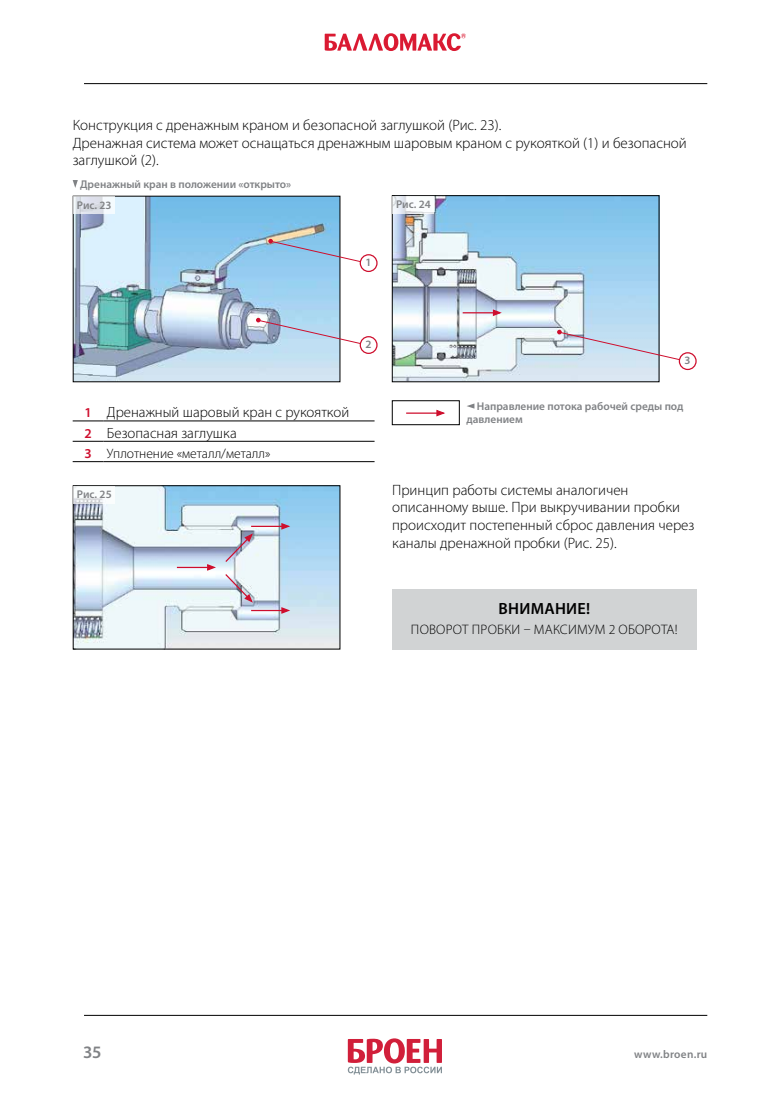
<style>
.page{position:relative;width:780px;height:1099px;background:#fff}
.page>*{position:absolute;margin:0;border:0;box-sizing:border-box;transform-origin:0 0}
.t1{font:600 17.5px "Myriad Pro";color:#808285}
.t2{font:600 16.25px "Myriad Pro";letter-spacing:.02em;color:#000}
.t3{font:300 15px/17.5px "Myriad Pro";color:#000}
.t4{font:300 14.88px/20.4px "Myriad Pro";color:#000}
.t5{font:300 13.75px "Myriad Pro";letter-spacing:.02em;color:#000}
.t6{font:300 13.62px "Myriad Pro";color:#000}
.t7{font:600 11.25px/13.5px "Myriad Pro";color:#808285}
.t8{font:600 11.25px "Myriad Pro";letter-spacing:.025em;color:#808285}
.s1{font-weight:600;font-size:13.62px;color:#ce0e2d}
.s2{font-weight:600;color:#ce0e2d}
</style>
<div class="page">
<svg style="left:348px;top:1038px;width:94px;height:36px"></svg>
<hr style="left:84px;top:1015px;width:623px;height:1px;background:#000">
<svg style="left:325px;top:33px;width:141px;height:18px"></svg>
<hr style="left:84px;top:83px;width:623px;height:1px;background:#000">
<img style="left:75px;top:198px;width:263px;height:182px">
<svg style="left:268px;top:239px;width:106px;height:26px"></svg>
<div style="left:360px;top:255px;width:17px;height:16px;background:#fff;border-radius:50%"></div>
<div style="left:359px;top:254px;width:18px;height:18px;border:1px solid #ce0e2d;border-radius:50%"></div>
<svg style="left:256px;top:318px;width:118px;height:29px"></svg>
<div style="left:360px;top:337px;width:17px;height:16px;background:#fff;border-radius:50%"></div>
<div style="left:359px;top:336px;width:18px;height:18px;border:1px solid #ce0e2d;border-radius:50%"></div>
<svg style="left:73px;top:180px;width:5px;height:8px"></svg>
<img style="left:394px;top:197px;width:263px;height:183px">
<div style="left:392px;top:195px;width:267px;height:187px;border:1px solid #000"></div>
<svg style="left:492px;top:309px;width:11px;height:8px"></svg>
<hr style="left:462px;top:312px;width:31px;height:1px;background:#ce0e2d">
<div style="left:392px;top:400px;width:67px;height:25px;border:1px solid #000"></div>
<svg style="left:436px;top:409px;width:9px;height:8px"></svg>
<hr style="left:406px;top:412px;width:31px;height:2px;background:#ce0e2d">
<svg style="left:467px;top:403px;width:7px;height:5px"></svg>
<svg style="left:557px;top:330px;width:136px;height:33px"></svg>
<svg style="left:679px;top:353px;width:17px;height:16px"></svg>
<div style="left:678px;top:352px;width:18px;height:18px;border:1px solid #ce0e2d;border-radius:50%"></div>
<hr style="left:103px;top:421px;width:271px;height:1px;background:#000">
<hr style="left:103px;top:441px;width:271px;height:1px;background:#000">
<hr style="left:103px;top:461px;width:271px;height:1px;background:#000">
<hr style="left:73px;top:421px;width:30px;height:1px;background:#000">
<hr style="left:73px;top:441px;width:30px;height:1px;background:#000">
<hr style="left:73px;top:461px;width:30px;height:1px;background:#000">
<img style="left:75px;top:487px;width:263px;height:160px">
<div style="left:73px;top:485px;width:267px;height:164px;border:1px solid #000"></div>
<svg style="left:206px;top:563px;width:12px;height:8px"></svg>
<hr style="left:177px;top:567px;width:31px;height:1px;background:#ce0e2d">
<svg style="left:280px;top:522px;width:12px;height:8px"></svg>
<hr style="left:251px;top:525px;width:31px;height:2px;background:#ce0e2d">
<svg style="left:280px;top:606px;width:12px;height:8px"></svg>
<hr style="left:251px;top:610px;width:31px;height:1px;background:#ce0e2d">
<svg style="left:224px;top:532px;width:30px;height:31px"></svg>
<div style="left:392px;top:589px;width:304px;height:60px;background:#d1d3d4"></div>
<svg style="left:224px;top:572px;width:30px;height:32px"></svg>
<svg style="left:73px;top:486px;width:42px;height:17px"></svg>
<svg style="left:73px;top:196px;width:42px;height:18px"></svg>
<svg style="left:392px;top:196px;width:42px;height:17px"></svg>
<p class="t3" style="left:73px;top:116px;width:615px">Конструкция с дренажным краном и безопасной заглушкой (Рис. 23).<br>Дренажная система может оснащаться дренажным шаровым краном с рукояткой (1) и безопасной заглушкой (2).</p>
<p class="t7" style="left:80px;top:177px;width:212px">Дренажный кран в положении «открыто»</p>
<p class="t7" style="left:77px;top:198px;width:36px">Рис. 23</p>
<p class="t7" style="left:396px;top:197px;width:36px">Рис. 24</p>
<p class="t7" style="left:365px;top:255px;width:8px">1</p>
<p class="t7" style="left:365px;top:337px;width:8px">2</p>
<p class="t4" style="left:84px;top:402px;width:266px"><span class="s1">1</span> Дренажный шаровый кран с рукояткой<br><span class="s1">2</span> Безопасная заглушка</p>
<p class="t6" style="left:84px;top:445px;width:188px"><span class="s2">3</span> Уплотнение «металл/металл»</p>
<p class="t7" style="left:77px;top:487px;width:36px">Рис. 25</p>
<p class="t7" style="left:684px;top:353px;width:8px">3</p>
<p class="t7" style="left:466px;top:399px;width:218px;text-indent:10px">Направление потока рабочей среды под давлением</p>
<p class="t3" style="left:392px;top:481px;width:304px">Принцип работы системы аналогичен описанному выше. При выкручивании пробки происходит постепенный сброс давления через каналы дренажной пробки (Рис. 25).</p>
<p class="t2" style="left:498px;top:598px;width:93px">ВНИМАНИЕ!</p>
<p class="t5" style="left:411px;top:621px;width:268px">ПОВОРОТ ПРОБКИ – МАКСИМУМ 2 ОБОРОТА!</p>
<p class="t1" style="left:83px;top:1040px;width:20px">35</p>
<p class="t8" style="left:634px;top:1046px;width:75px">www.broen.ru</p>
</div>
